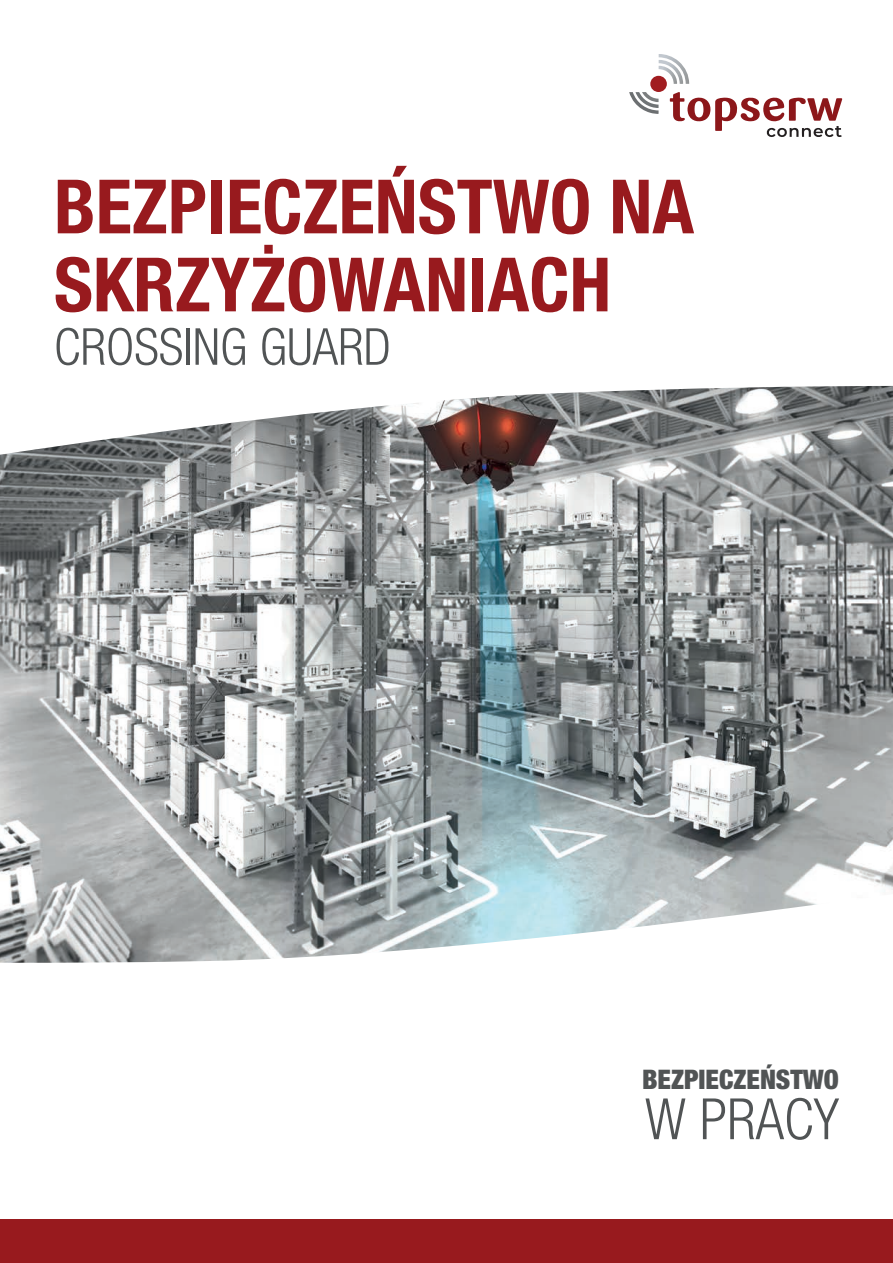
<style>
.page{position:relative;width:893px;height:1263px;background:#fff}
.page>*{position:absolute;margin:0;border:0;box-sizing:border-box;transform-origin:0 0}
.t1{font:700 condensed 75px/78px "Helvetica Neue LT Pro";color:#981a1e}
.t2{font:300 condensed 57px "Helvetica Neue LT Pro";color:#515455}
.t3{font:300 condensed 51px "Helvetica Neue LT Pro";color:#515455}
.t4{font:900 condensed 27px "Helvetica Neue LT Pro";color:#515455}
</style>
<div class="page">
<img style="left:0;top:386px;width:893px;height:577px">
<div style="left:650px;top:76px;width:17px;height:16px;background:#a11d20;border-radius:50%"></div>
<svg style="left:659px;top:54px;width:30px;height:30px"></svg>
<svg style="left:629px;top:92px;width:30px;height:22px"></svg>
<svg style="left:670px;top:92px;width:172px;height:45px"></svg>
<div style="left:0;top:1219px;width:893px;height:44px;background:#981a1e"></div>
<p class="t1" style="left:54px;top:167px;width:642px">BEZPIECZEŃSTWO NA<br>SKRZYŻOWANIACH</p>
<p class="t3" style="left:54px;top:317px;width:338px">CROSSING GUARD</p>
<p class="t4" style="left:642px;top:1062px;width:198px">BEZPIECZEŃSTWO</p>
<p class="t2" style="left:645px;top:1086px;width:196px">W PRACY</p>
</div>
